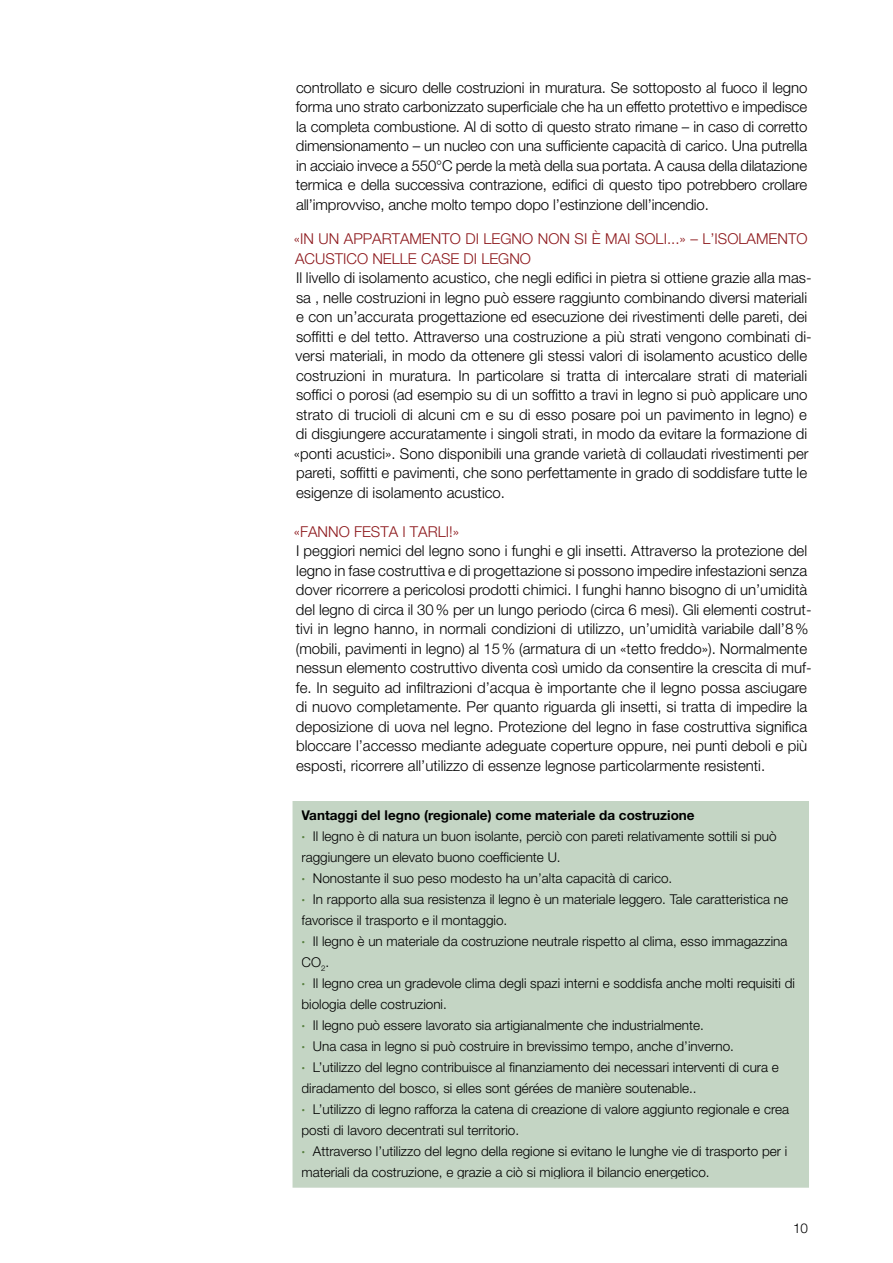
<style>
.page{position:relative;width:893px;height:1263px;background:#fff}
.page>*{position:absolute;margin:0;border:0;box-sizing:border-box;transform-origin:0 0}
.t1{font:300 15px/19.5px "Helvetica Neue LT Pro";color:#000}
.t2{font:300 15px "Helvetica Neue LT Pro";color:#8d181c}
.t3{font:300 13.5px/21px "Helvetica Neue LT Pro";color:#000}
.s1{font-weight:700}
.s2{font-weight:700;color:#598141}
</style>
<div class="page">
<div style="left:297px;top:805px;width:507px;height:378px;background:#c4d5c4"></div>
<div style="left:293px;top:801px;width:516px;height:387px;border:9px solid #c4d5c4"></div>
<p class="t1" style="left:296px;top:77px;width:513px;text-align:justify">controllato e sicuro delle costruzioni in muratura. Se sottoposto al fuoco il legno forma uno strato carbonizzato superficiale che ha un effetto protettivo e impedisce la completa combustione. Al di sotto di questo strato rimane – in caso di corretto dimensionamento – un nucleo con una sufficiente capacità di carico. Una putrella in acciaio invece a 550°C perde la metà della sua portata. A causa della dilatazione termica e della successiva contrazione, edifici di questo tipo potrebbero crollare all’improvviso, anche molto tempo dopo l’estinzione dell’incendio.</p>
<p class="t2" style="left:294px;top:230px;width:61px">«In un appartament</p>
<p class="t2" style="left:450px;top:230px;width:44px">o di legn</p>
<p class="t2" style="left:522px;top:230px;width:92px">o nonsi èmai</p>
<p class="t2" style="left:635px;top:230px;width:114px">soli ...» – l’isolament</p>
<p class="t2" style="left:796px;top:230px;width:13px">o</p>
<p class="t2" style="left:295px;top:249px;width:39px">acustic</p>
<p class="t2" style="left:357px;top:249px;width:25px">o nelle</p>
<p class="t2" style="left:421px;top:249px;width:11px">case</p>
<p class="t2" style="left:464px;top:249px;width:28px">di legn</p>
<p class="t2" style="left:520px;top:249px;width:13px">o</p>
<p class="t1" style="left:294px;top:268px;width:519px">Il livello di isolamento acustico, che negli edifici in pietra si ottiene grazie alla mas&shy;sa , nelle costruzioni in legno può essere raggiunto combinando diversi materiali e con un’accurata progettazione ed esecuzione dei rivestimenti delle pareti, dei soffitti e del tetto. Attraverso una costruzione a più strati vengono combinati di&shy;versi materiali, in modo da ottenere gli stessi valori di isolamento acustico delle costruzioni in muratura. In particolare si tratta di intercalare strati di materiali soffici o porosi (ad esempio su di un soffitto a travi in legno si può applicare uno strato di trucioli di alcuni cm e su di esso posare poi un pavimento in legno) e di disgiungere accuratamente i singoli strati, in modo da evitare la formazione di «ponti acustici». Sono disponibili una grande varietà di collaudati rivestimenti per pareti, soffitti e pavimenti, che sono perfettamente in grado di soddisfare tutte le esigenze di isolamento acustico.</p>
<p class="t2" style="left:294px;top:522px;width:26px">«Fann</p>
<p class="t2" style="left:339px;top:522px;width:25px">o festa</p>
<p class="t2" style="left:402px;top:522px;width:17px">i tarli</p>
<p class="t2" style="left:449px;top:522px;width:12px">!»</p>
<p class="t1" style="left:296px;top:541px;width:517px">I peggiori nemici del legno sono i funghi e gli insetti. Attraverso la protezione del legno in fase costruttiva e di progettazione si possono impedire infestazioni senza dover ricorrere a pericolosi prodotti chimici. I funghi hanno bisogno di un’umidità del legno di circa il 30% per un lungo periodo (circa 6 mesi). Gli elementi costrut&shy;tivi in legno hanno, in normali condizioni di utilizzo, un’umidità variabile dall’8% (mobili, pavimenti in legno) al 15% (armatura di un «tetto freddo»). Normalmente nessun elemento costruttivo diventa così umido da consentire la crescita di muf&shy;fe. In seguito ad infiltrazioni d’acqua è importante che il legno possa asciugare di nuovo completamente. Per quanto riguarda gli insetti, si tratta di impedire la deposizione di uova nel legno. Protezione del legno in fase costruttiva significa bloccare l’accesso mediante adeguate coperture oppure, nei punti deboli e più esposti, ricorrere all’utilizzo di essenze legnose particolarmente resistenti.</p>
<p class="t3" style="left:302px;top:804px;width:495px"><span class="s1">Vantaggi del legno (regionale) come materiale da costruzione<br></span><span class="s2">·</span> Il legno è di natura un buon isolante, perciò con pareti relativamente sottili si può raggiungere un elevato buono coefficiente U.<br><span class="s2">·</span> Nonostante il suo peso modesto ha un’alta capacità di carico.<br><span class="s2">·</span> In rapporto alla sua resistenza il legno è un materiale leggero. Tale caratteristica ne favorisce il trasporto e il montaggio.<br><span class="s2">·</span> Il legno è un materiale da costruzione neutrale rispetto al clima, esso immagazzina CO<sub>2</sub>.<br><span class="s2">·</span> Il legno crea un gradevole clima degli spazi interni e soddisfa anche molti requisiti di biologia delle costruzioni.<br><span class="s2">·</span> Il legno può essere lavorato sia artigianalmente che industrialmente.<br><span class="s2">·</span> Una casa in legno si può costruire in brevissimo tempo, anche d’inverno.<br><span class="s2">·</span> L’utilizzo del legno contribuisce al finanziamento dei necessari interventi di cura e diradamento del bosco, si elles sont gérées de manière soutenable..<br><span class="s2">·</span> L’utilizzo di legno rafforza la catena di creazione di valore aggiunto regionale e crea posti di lavoro decentrati sul territorio.<br><span class="s2">·</span> Attraverso l’utilizzo del legno della regione si evitano le lunghe vie di trasporto per i materiali da costruzione, e grazie a ciò si migliora il bilancio energetico.</p>
<p class="t3" style="left:793px;top:1217px;width:16px">10</p>
</div>
